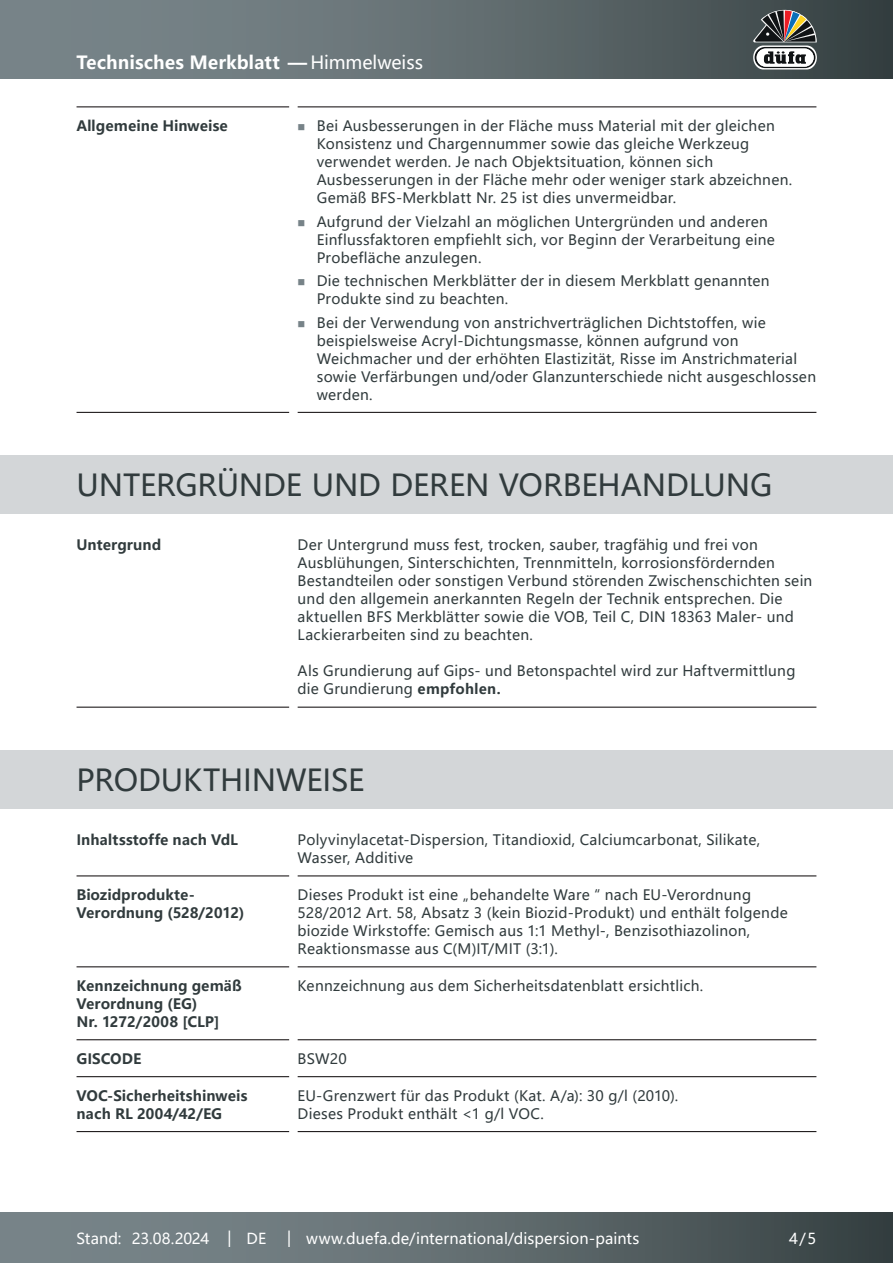
<style>
.page{position:relative;width:893px;height:1263px;background:#fff}
.page>*{position:absolute;margin:0;border:0;box-sizing:border-box;transform-origin:0 0}
.CB_AF_Kapitel_Ueberschrift{font:30px "Microsoft Ya Hei";letter-spacing:-.005em;color:#313b3d}
.t1{font:700 18px "Microsoft Ya Hei";color:#fff}
.CB_AF_Fuß_Stand_linksb{font:15px "Microsoft Ya Hei";letter-spacing:.005em;color:#fff}
.CB_AF_Text_Standard{font:14.25px/18px "Microsoft Ya Hei";letter-spacing:.02em;color:#313b3d}
.CB_AF_Abschnitt_Ueberschrift{font:700 14.25px/18px "Microsoft Ya Hei";letter-spacing:.005em;color:#313b3d}
.s1{font-weight:400}
.s2{font-weight:700;font-size:13.95px}
</style>
<div class="page">
<div style="left:0;top:1212px;width:893px;height:51px;background:linear-gradient(to right,#828f94,#3c4748)"></div>
<div style="left:0;top:0;width:893px;height:78px;background:linear-gradient(to right,#828f94,#3c4748)"></div>
<svg style="left:753px;top:10px;width:64px;height:59px"></svg>
<hr style="left:77px;top:106px;width:212px;height:1px;background:#231f20">
<hr style="left:298px;top:106px;width:518px;height:1px;background:#231f20">
<hr style="left:77px;top:412px;width:212px;height:1px;background:#231f20">
<hr style="left:298px;top:412px;width:518px;height:1px;background:#231f20">
<hr style="left:77px;top:875px;width:212px;height:1px;background:#231f20">
<hr style="left:298px;top:875px;width:518px;height:1px;background:#231f20">
<hr style="left:77px;top:966px;width:212px;height:1px;background:#231f20">
<hr style="left:298px;top:966px;width:518px;height:1px;background:#231f20">
<hr style="left:77px;top:1039px;width:212px;height:1px;background:#231f20">
<hr style="left:298px;top:1039px;width:518px;height:1px;background:#231f20">
<hr style="left:77px;top:1076px;width:212px;height:1px;background:#231f20">
<hr style="left:298px;top:1076px;width:518px;height:1px;background:#231f20">
<hr style="left:77px;top:1131px;width:212px;height:1px;background:#231f20">
<hr style="left:298px;top:1131px;width:518px;height:1px;background:#231f20">
<div style="left:0;top:750px;width:893px;height:58px;background:#d3d6d8"></div>
<hr style="left:77px;top:707px;width:212px;height:1px;background:#231f20">
<hr style="left:298px;top:707px;width:518px;height:1px;background:#231f20">
<div style="left:0;top:455px;width:893px;height:58px;background:#d3d6d8"></div>
<p class="t1" style="left:77px;top:49px;width:348px">Technisches Merkblatt — <span class="s1">Himmelweiss</span></p>
<p class="CB_AF_Abschnitt_Ueberschrift" style="left:77px;top:116px;width:153px">Allgemeine Hinweise</p>
<p class="CB_AF_Text_Standard" style="left:317px;top:116px;width:477px">Bei Ausbesserungen in der Fläche muss Material mit der gleichen Konsistenz und Chargennummer sowie das gleiche Werkzeug verwendet werden. Je nach Objektsituation, können sich Ausbesserungen in der Fläche mehr oder weniger stark abzeichnen.<br>Gemäß BFS-Merkblatt Nr. 25 ist dies unvermeidbar.</p>
<p class="CB_AF_Text_Standard" style="left:317px;top:212px;width:460px">Aufgrund der Vielzahl an möglichen Untergründen und anderen<br>Einflussfaktoren empfiehlt sich, vor Beginn der Verarbeitung eine<br>Probefläche anzulegen.</p>
<p class="CB_AF_Text_Standard" style="left:317px;top:271px;width:454px">Die technischen Merkblätter der in diesem Merkblatt genannten<br>Produkte sind zu beachten.</p>
<p class="CB_AF_Text_Standard" style="left:317px;top:313px;width:501px">Bei der Verwendung von anstrichverträglichen Dichtstoffen, wie beispielsweise Acryl-Dichtungsmasse, können aufgrund von Weichmacher und der erhöhten Elastizität, Risse im Anstrichmaterial sowie Verfärbungen und/oder Glanzunterschiede nicht ausgeschlossen werden.</p>
<p class="CB_AF_Kapitel_Ueberschrift" style="left:77px;top:465px;width:697px">UNTERGRÜNDE UND DEREN VORBEHANDLUNG</p>
<p class="CB_AF_Abschnitt_Ueberschrift" style="left:77px;top:536px;width:86px">Untergrund</p>
<p class="CB_AF_Text_Standard" style="left:298px;top:536px;width:516px">Der Untergrund muss fest, trocken, sauber, tragfähig und frei von Ausblühungen, Sinterschichten, Trennmitteln, korrosionsfördernden Bestandteilen oder sonstigen Verbund störenden Zwischenschichten sein und den allgemein anerkannten Regeln der Technik entsprechen. Die aktuellen BFS Merkblätter sowie die VOB, Teil C, DIN 18363 Maler- und Lackierarbeiten sind zu beachten.</p>
<p class="CB_AF_Text_Standard" style="left:298px;top:662px;width:499px">Als Grundierung auf Gips- und Betonspachtel wird zur Haftvermittlung die Grundierung <span class="s2">empfohlen.</span></p>
<p class="CB_AF_Kapitel_Ueberschrift" style="left:77px;top:760px;width:290px">PRODUKTHINWEISE</p>
<p class="CB_AF_Abschnitt_Ueberschrift" style="left:77px;top:830px;width:163px">Inhaltsstoffe nach VdL</p>
<p class="CB_AF_Text_Standard" style="left:298px;top:830px;width:464px">Polyvinylacetat-Dispersion, Titandioxid, Calciumcarbonat, Silikate,<br>Wasser, Additive</p>
<p class="CB_AF_Abschnitt_Ueberschrift" style="left:77px;top:885px;width:169px">Biozidprodukte-<br>Verordnung (528/2012)</p>
<p class="CB_AF_Text_Standard" style="left:298px;top:885px;width:492px">Dieses Produkt ist eine „behandelte Ware“ nach EU-Verordnung 528/2012 Art. 58, Absatz 3 (kein Biozid-Produkt) und enthält folgende biozide Wirkstoffe: Gemisch aus 1:1 Methyl-, Benzisothiazolinon, Reaktionsmasse aus C(M)IT/MIT (3:1).</p>
<p class="CB_AF_Abschnitt_Ueberschrift" style="left:77px;top:976px;width:167px">Kennzeichnung gemäß<br>Verordnung (EG)<br>Nr. 1272/2008 [CLP]</p>
<p class="CB_AF_Text_Standard" style="left:298px;top:976px;width:407px">Kennzeichnung aus dem Sicherheitsdatenblatt ersichtlich.</p>
<p class="CB_AF_Abschnitt_Ueberschrift" style="left:77px;top:1049px;width:66px">GISCODE</p>
<p class="CB_AF_Text_Standard" style="left:298px;top:1049px;width:51px">BSW20</p>
<p class="CB_AF_Abschnitt_Ueberschrift" style="left:77px;top:1086px;width:172px">VOC-Sicherheitshinweis nach RL 2004/42/EG</p>
<p class="CB_AF_Text_Standard" style="left:298px;top:1086px;width:382px">EU-Grenzwert für das Produkt (Kat. A/a): 30 g/l (2010).<br>Dieses Produkt enthält &lt;1 g/l VOC.</p>
<p class="CB_AF_Fuß_Stand_linksb" style="left:77px;top:1228px;width:47px">Stand:</p>
<p class="CB_AF_Fuß_Stand_linksb" style="left:132px;top:1228px;width:79px">23.08.2024</p>
<p class="CB_AF_Fuß_Stand_linksb" style="left:228px;top:1227px;width:6px">|</p>
<p class="CB_AF_Fuß_Stand_linksb" style="left:247px;top:1228px;width:21px">DE</p>
<p class="CB_AF_Fuß_Stand_linksb" style="left:287px;top:1227px;width:6px">|</p>
<p class="CB_AF_Fuß_Stand_linksb" style="left:306px;top:1228px;width:335px">www.duefa.de/international/dispersion-paints</p>
<p class="CB_AF_Fuß_Stand_linksb" style="left:789px;top:1228px;width:29px">4/5</p>
</div>
